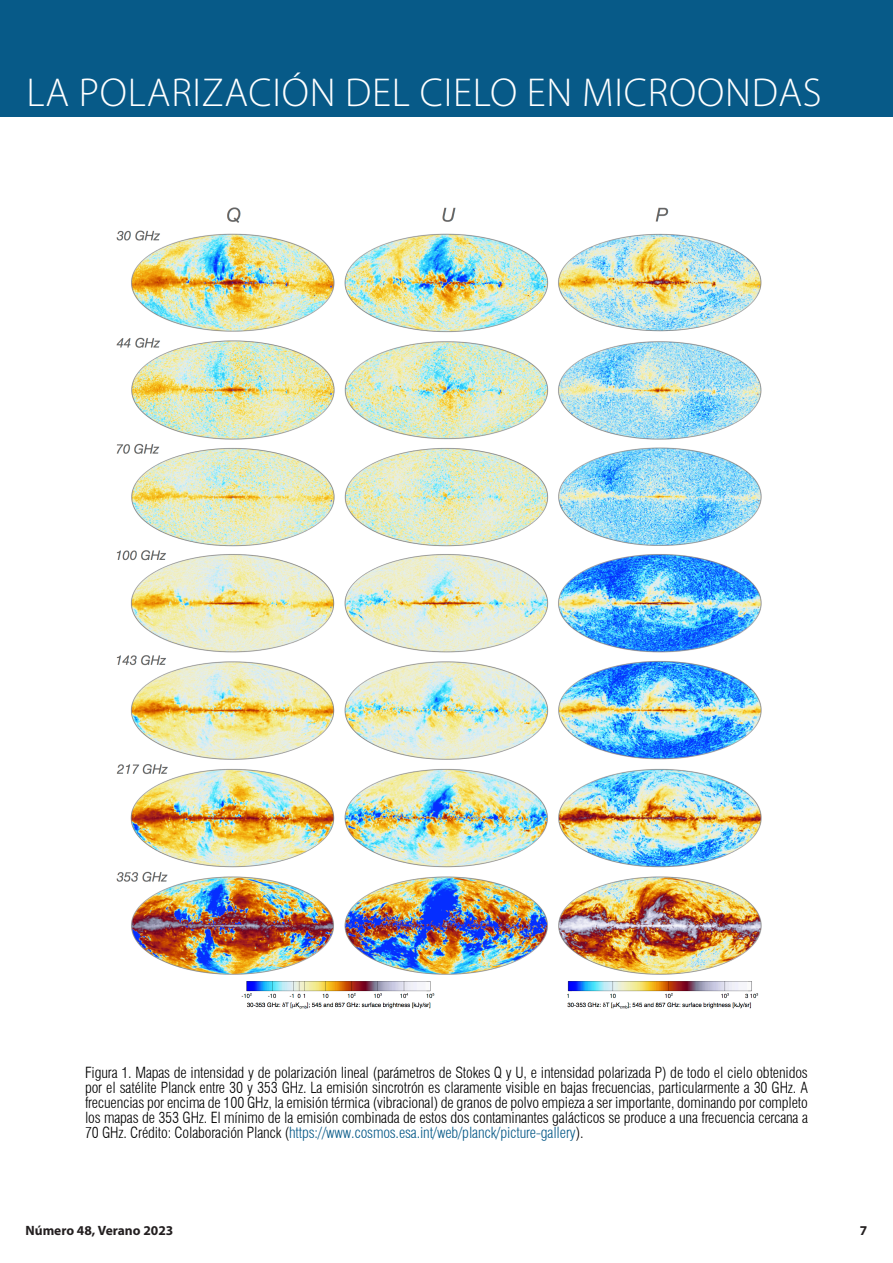
<style>
.page{position:relative;width:893px;height:1263px;background:#fff}
.page>*{position:absolute;margin:0;border:0;box-sizing:border-box;transform-origin:0 0}
.t1{font:300 40.5px "Myriad Pro";letter-spacing:.02em;color:#fff}
.t2{font:300 condensed 15px/15px "Swiss 721 BT";letter-spacing:-.01em;color:#000;text-align:justify}
.t3{font:700 13.5px "Myriad Pro";color:#231f20}
.s1{color:#075a88}
</style>
<div class="page">
<div style="left:0;top:0;width:893px;height:117px;background:#075a88"></div>
<img style="left:116px;top:207px;width:646px;height:802px">
<p class="t1" style="left:26px;top:68px;width:797px">LA POLARIZACIÓN DEL CIELO EN MICROONDAS</p>
<p class="t2" style="left:85px;top:1064px;width:724px">Figura 1. Mapas de intensidad y de polarización lineal (parámetros de Stokes Q y U, e intensidad polarizada P) de todo el cielo obtenidos por el satélite Planck entre 30 y 353 GHz. La emisión sincrotrón es claramente visible en bajas frecuencias, particularmente a 30 GHz. A frecuencias por encima de 100 GHz, la emisión térmica (vibracional) de granos de polvo empieza a ser importante, dominando por completo los mapas de 353 GHz. El mínimo de la emisión combinada de estos dos contaminantes galácticos se produce a una frecuencia cercana a 70 GHz. Crédito: Colaboración Planck (<span class="s1">https://www.cosmos.esa.int/web/planck/picture-gallery</span>).</p>
<p class="t3" style="left:26px;top:1221px;width:149px">Número 48, Verano 2023</p>
<p class="t3" style="left:860px;top:1221px;width:9px">7</p>
</div>
